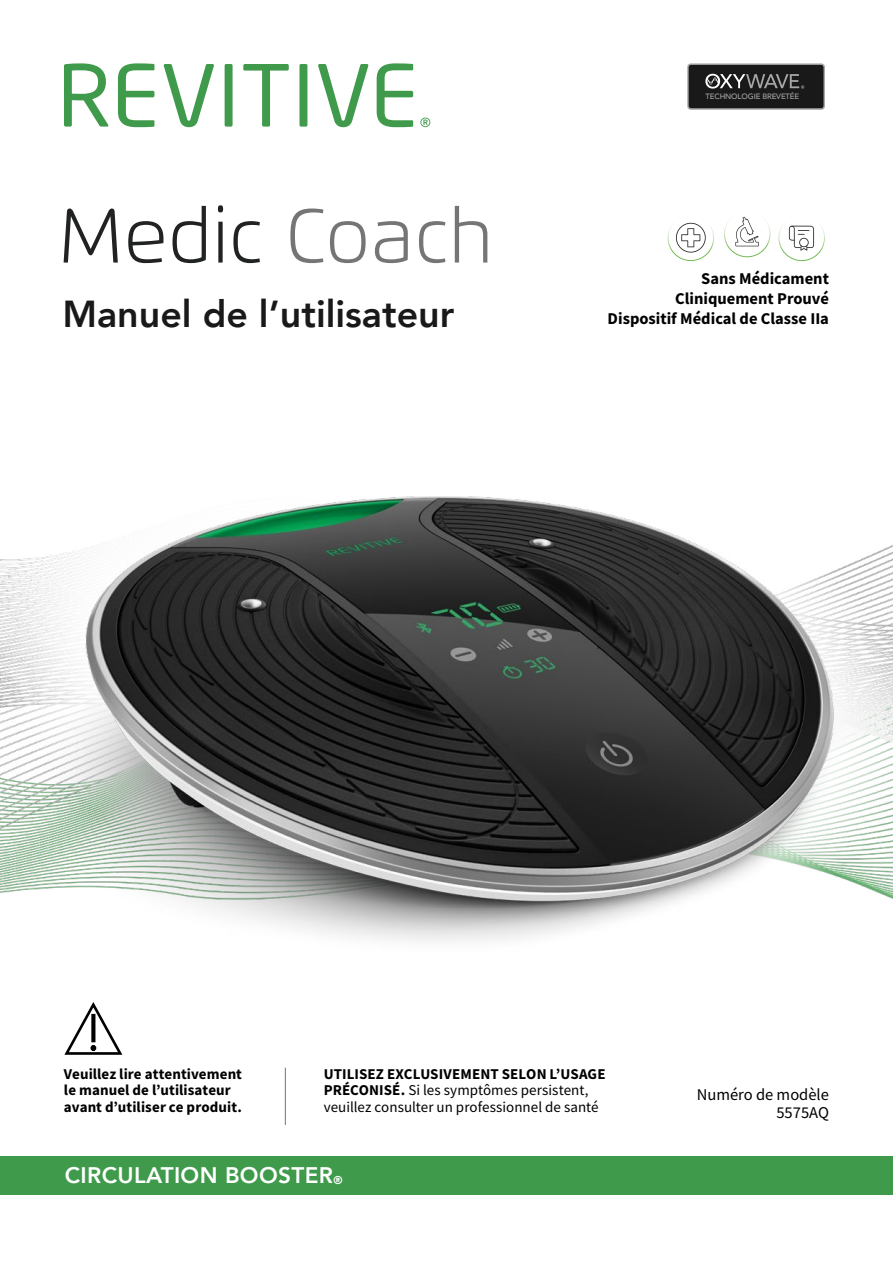
<style>
.page{position:relative;width:893px;height:1263px;background:#fff}
.page>*{position:absolute;margin:0;border:0;box-sizing:border-box;transform-origin:0 0}
.t1{font:300 76.5px "Flexo";color:#212222}
.t2{font:800 37.5px "Avenir";color:#191919}
.t3{font:800 22.5px "Avenir";letter-spacing:.015em;color:#fff}
.t4{font:700 16.5px/19.8px "Source Sans Pro";color:#000;text-align:right}
.t5{font:16.5px/18px "Source Sans Pro";color:#000;text-align:right}
.t6{font:15px/16.5px "Source Sans Pro";color:#000}
.t7{font:700 15px/16.5px "Source Sans Pro";letter-spacing:.005em;color:#000}
.t8{font:500 7.65px "Avenir";letter-spacing:-.015em;color:#a7a7a7}
.s1{color:#757575}
.s2{font-weight:700}
.s3{font-size:11.4px}
</style>
<div class="page">
<svg style="left:164px;top:64px;width:50px;height:63px"></svg>
<div style="left:225px;top:64px;width:8px;height:63px;background:#3f9a4b;border-radius:2px"></div>
<svg style="left:243px;top:64px;width:46px;height:63px"></svg>
<div style="left:299px;top:64px;width:8px;height:63px;background:#3f9a4b;border-radius:2px"></div>
<svg style="left:318px;top:64px;width:50px;height:63px"></svg>
<svg style="left:377px;top:63px;width:36px;height:64px"></svg>
<svg style="left:64px;top:63px;width:44px;height:64px"></svg>
<svg style="left:118px;top:63px;width:36px;height:64px"></svg>
<svg style="left:420px;top:118px;width:10px;height:9px"></svg>
<div style="left:0;top:1157px;width:893px;height:38px;background:#3f9a4b"></div>
<svg style="left:687px;top:63px;width:138px;height:47px;background:#363636"></svg>
<svg style="left:724px;top:216px;width:46px;height:41px"></svg>
<img style="left:0;top:496px;width:893px;height:531px">
<svg style="left:668px;top:222px;width:46px;height:39px"></svg>
<svg style="left:778px;top:225px;width:47px;height:36px"></svg>
<h1 class="t1" style="left:58px;top:190px;width:436px">Medic <span class="s1">Coach</span></h1>
<h2 class="t2" style="left:62px;top:285px;width:393px">Manuel de l’utilisateur</h2>
<p class="t8" style="left:705px;top:89px;width:95px">TECHNOLOGIE BREVETÉE</p>
<p class="t4" style="left:608px;top:268px;width:223px">Sans Médicament<br>Cliniquement Prouvé<br>Dispositif Médical de Classe IIa</p>
<p class="t7" style="left:64px;top:1065px;width:180px">Veuillez lire attentivement le manuel de l’utilisateur avant d’utiliser ce produit.</p>
<p class="t6" style="left:324px;top:1066px;width:283px"><span class="s2">UTILISEZ EXCLUSIVEMENT SELON L’USAGE<br>PRÉCONISÉ.</span> Si les symptômes persistent, veuillez consulter un professionnel de santé</p>
<h3 class="t3" style="left:65px;top:1158px;width:279px">CIRCULATION BOOSTER<span class="s3">®</span></h3>
<p class="t5" style="left:697px;top:1086px;width:134px">Numéro de modèle<br>5575AQ</p>
</div>
